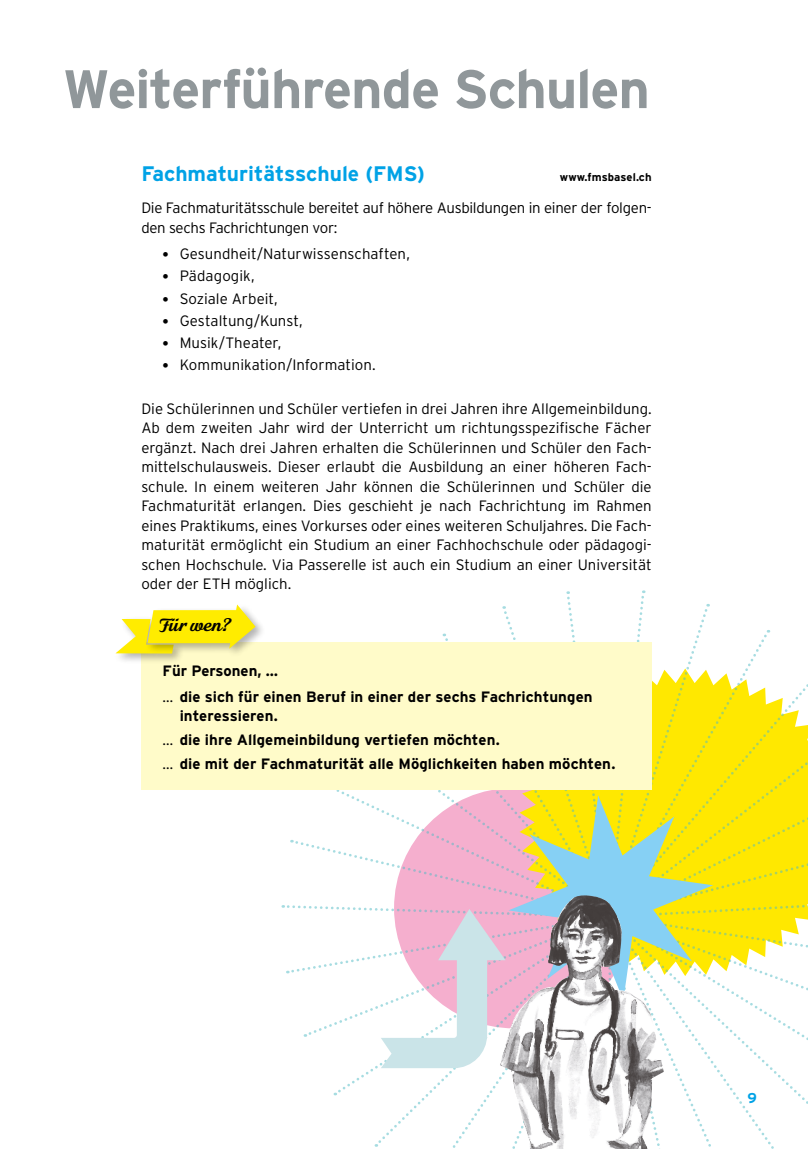
<style>
.page{position:relative;width:808px;height:1149px;background:#fff}
.page>*{position:absolute;margin:0;border:0;box-sizing:border-box;transform-origin:0 0}
.t1{font:700 54px "Interstate";letter-spacing:-.02em;color:#90979a}
.t2{font:700 21px "Interstate";color:#00a2e6}
.t3{font:700 18px "Fiona Script";letter-spacing:-.005em;color:#000}
.t4{font:300 15px/19.5px "Interstate";color:#000;text-align:justify}
.t5{font:700 15px/23.7px "Interstate";letter-spacing:.005em;color:#000}
.t6{font:300 15px/19.5px "Interstate";letter-spacing:-.02em;color:#000}
.t7{font:700 14.25px "Interstate";color:#00a2e6}
.t8{font:700 11.25px "Interstate";letter-spacing:.01em;color:#000}
.s1{font-weight:700;font-size:12.75px}
.s2{font-weight:300}
</style>
<div class="page">
<svg style="left:283px;top:590px;width:525px;height:559px"></svg>
<img style="left:500px;top:895px;width:164px;height:253px">
<div style="left:141px;top:642px;width:511px;height:147px;background:#fffbc9"></div>
<div style="left:114px;top:616px;width:71px;height:48px;background:#000;opacity:.3"></div>
<div style="left:145px;top:602px;width:121px;height:56px;background:#000;opacity:.3"></div>
<svg style="left:115px;top:604px;width:140px;height:49px"></svg>
<h1 class="t1" style="left:63px;top:59px;width:589px">Weiterführende Schulen</h1>
<h2 class="t2" style="left:141px;top:162px;width:285px">Fachmaturitätsschule (FMS)</h2>
<p class="t6" style="left:141px;top:198px;width:512px">Die Fachmaturitätsschule bereitet auf höhere Ausbildungen in einer der folgen&shy;den sechs Fachrichtungen vor:</p>
<p class="t4" style="left:163px;top:244px;width:249px"><span class="s1">•</span> Gesundheit/Naturwissenschaften,</p>
<p class="t4" style="left:163px;top:266px;width:94px"><span class="s1">•</span> Pädagogik,</p>
<p class="t4" style="left:163px;top:288px;width:117px"><span class="s1">•</span> Soziale Arbeit,</p>
<p class="t4" style="left:163px;top:311px;width:142px"><span class="s1">•</span> Gestaltung/Kunst,</p>
<p class="t4" style="left:163px;top:333px;width:120px"><span class="s1">•</span> Musik/Theater,</p>
<p class="t4" style="left:163px;top:355px;width:215px"><span class="s1">•</span> Kommunikation/Information.</p>
<p class="t4" style="left:141px;top:398px;width:512px">Die Schülerinnen und Schüler vertiefen in drei Jahren ihre Allgemeinbildung.<br>Ab dem zweiten Jahr wird der Unterricht um richtungsspezifische Fächer ergänzt. Nach drei Jahren erhalten die Schülerinnen und Schüler den Fach&shy;mittelschulausweis. Dieser erlaubt die Ausbildung an einer höheren Fach&shy;schule. In einem weiteren Jahr können die Schülerinnen und Schüler die Fachmaturität erlangen. Dies geschieht je nach Fachrichtung im Rahmen eines Praktikums, eines Vorkurses oder eines weiteren Schuljahres. Die Fach&shy;maturität ermöglicht ein Studium an einer Fachhochschule oder pädagogi&shy;schen Hochschule. Via Passerelle ist auch ein Studium an einer Universität oder der ETH möglich.</p>
<p class="t8" style="left:560px;top:171px;width:93px">www.fmsbasel.ch</p>
<p class="t3" style="left:160px;top:612px;width:73px">Für wen?</p>
<p class="t5" style="left:163px;top:657px;width:431px;line-height:25.5px">Für Personen, …<br><span class="s2">…</span> die sich für einen Beruf in einer der sechs Fachrichtungen</p>
<p class="t5" style="left:163px;top:703px;width:454px;text-indent:17px">interessieren.<br><span class="s2">…</span> die ihre Allgemeinbildung vertiefen möchten.<br><span class="s2">…</span> die mit der Fachmaturität alle Möglichkeiten haben möchten.</p>
<p class="t7" style="left:747px;top:1089px;width:11px">9</p>
</div>
